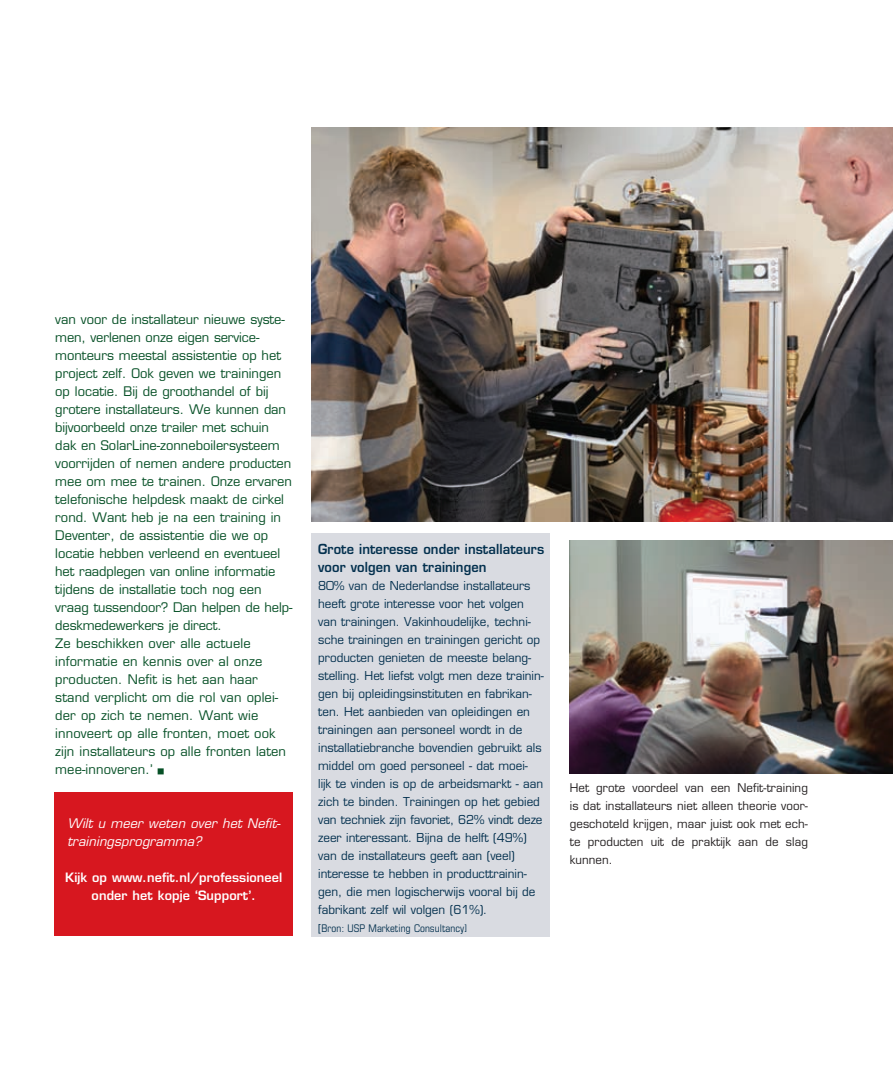
<style>
.page{position:relative;width:893px;height:1085px;background:#fff}
.page>*{position:absolute;margin:0;border:0;box-sizing:border-box;transform-origin:0 0}
.t1{font:600 13.5px/18px "Eurostile LT Std";letter-spacing:.005em;color:#03304e;scale:.95 1}
.t2{font:12.9px/18px "Eurostile LT Std";color:#065026}
.t3{font:italic 12.9px/18px "Eurostile LT Std";letter-spacing:.01em;color:#fff}
.t4{font:600 12.6px/18px "Eurostile LT Std";letter-spacing:.01em;color:#fff;text-align:center}
.t5{font:12px/18px "Eurostile LT Std";color:#03304e}
.t6{font:11.7px/18px "Eurostile LT Std";letter-spacing:.01em;color:#231f20;text-align:justify}
.t7{font:condensed 10.5px "Eurostile LT Std";letter-spacing:.005em;color:#03304e}
.s1{font-family:"European Pi One";font-size:6px}
.s2{font-stretch:normal}
</style>
<div class="page">
<div style="left:312px;top:533px;width:238px;height:404px;background:#d9dbe1"></div>
<div style="left:55px;top:792px;width:238px;height:143px;background:#d7171f"></div>
<img style="left:312px;top:127px;width:581px;height:394px">
<img style="left:570px;top:540px;width:323px;height:233px">
<p class="t2" style="left:55px;top:310px;width:239px">van voor de installateur nieuwe syste&shy;men, verlenen onze eigen service&shy;monteurs meestal assistentie op het project zelf. Ook geven we trainingen op locatie. Bij de groothandel of bij grotere installateurs. We kunnen dan bijvoorbeeld onze trailer met schuin dak en SolarLine-zonneboilersysteem voorrijden of nemen andere producten mee om mee te trainen. Onze ervaren telefonische helpdesk maakt de cirkel rond. Want heb je na een training in Deventer, de assistentie die we op locatie hebben verleend en eventueel het raadplegen van online informatie tijdens de installatie toch nog een vraag tussendoor? Dan helpen de help&shy;deskmedewerkers je direct.<br>Ze beschikken over alle actuele informatie en kennis over al onze producten. Nefit is het aan haar stand verplicht om die rol van oplei&shy;der op zich te nemen. Want wie innoveert op alle fronten, moet ook zijn installateurs op alle fronten laten mee-innoveren.’ <span class="s1">W</span></p>
<p class="t3" style="left:67px;top:814px;width:215px">Wilt u meer weten over het Nefit&shy;trainingsprogramma?</p>
<p class="t4" style="left:65px;top:868px;width:218px">Kijk op www.nefit.nl/professioneel onder het kopje ‘Support’.</p>
<p class="t1" style="left:318px;top:539px;width:239px">Grote interesse onder installateurs voor volgen van trainingen</p>
<p class="t5" style="left:318px;top:576px;width:227px">80% van de Nederlandse installateurs heeft grote interesse voor het volgen van trainingen. Vakinhoudelijke, techni&shy;sche trainingen en trainingen gericht op producten genieten de meeste belang&shy;stelling. Het liefst volgt men deze trainin&shy;gen bij opleidingsinstituten en fabrikan&shy;ten. Het aanbieden van opleidingen en trainingen aan personeel wordt in de installatiebranche bovendien gebruikt als middel om goed personeel - dat moei&shy;lijk te vinden is op de arbeidsmarkt - aan zich te binden. Trainingen op het gebied van techniek zijn favoriet, 62% vindt deze zeer interessant. Bijna de helft (49%) van de installateurs geeft aan (veel) interesse te hebben in producttrainin&shy;gen, die men logischerwijs vooral bij de fabrikant zelf wil volgen (61%).</p>
<p class="t7" style="left:318px;top:921px;width:151px"><span class="s2">[</span>Bron: USP Marketing Consultancy]</p>
<p class="t6" style="left:570px;top:779px;width:240px">Het grote voordeel van een Nefit-training is dat installateurs niet alleen theorie voor&shy;geschoteld krijgen, maar juist ook met ech&shy;te producten uit de praktijk aan de slag kunnen.</p>
</div>
